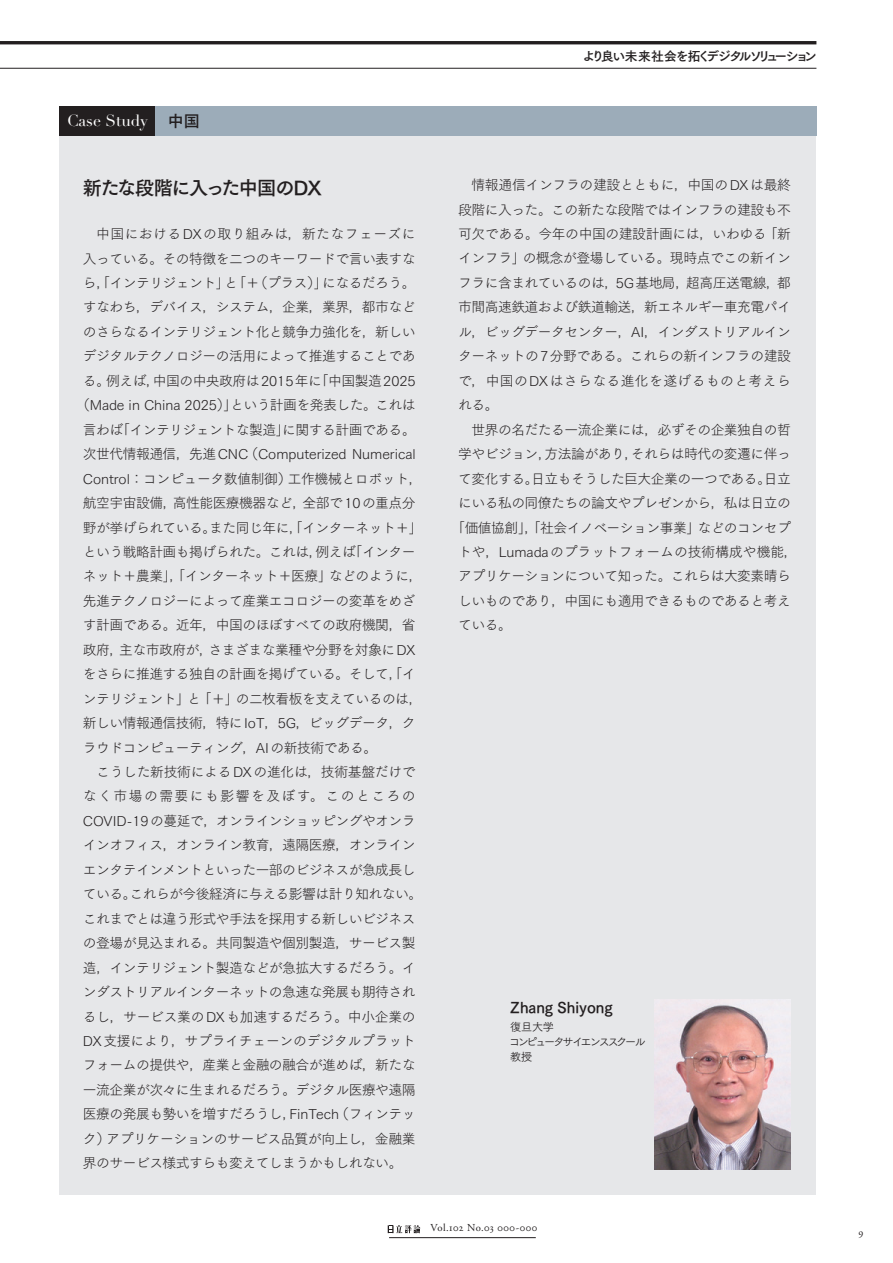
<style>
.page{position:relative;width:893px;height:1263px;background:#fff}
.page>*{position:absolute;margin:0;border:0;box-sizing:border-box;transform-origin:0 0}
.t1{font:19.2px "Tsuku Go Pro B";letter-spacing:-.075em;color:#231f20}
.t2{font:15.9px "Didot LT Std";color:#fff}
.t3{font:15.9px "Tsuku Go Pro B";color:#231f20}
.t4{font:14.85px "Tsuku Go Pro B";color:#231f20;scale:.95 1}
.t5{font:13.8px/24.5px "Tsuku Go Pro L";letter-spacing:-.04em;color:#231f20;text-align:justify}
.t6{font:13.8px "Tsuku Go Pro L";letter-spacing:-.02em;color:#231f20}
.t7{font:13.8px "Tsuku Go Pro L";color:#231f20}
.t8{font:13.8px "Tsuku Go Pro L";letter-spacing:-.005em;color:#231f20}
.t9{font:13.8px "Tsuku Go Pro L";letter-spacing:-.015em;color:#231f20}
.t10{font:13.8px "Tsuku Go Pro L";letter-spacing:.03em;color:#231f20}
.t11{font:13.8px "Tsuku Go Pro L";letter-spacing:.105em;color:#231f20}
.t12{font:12.75px "Tsuku Go Pro B";letter-spacing:-.13em;color:#231f20}
.t13{font:11.1px/14.9px "Tsuku Go Pro R";letter-spacing:-.18em;color:#231f20}
.t14{font:10.65px "Adobe Garamond Pro";letter-spacing:.045em;color:#231f20}
</style>
<div class="page">
<div style="left:60px;top:106px;width:756px;height:1088px;background:#e6e7e9"></div>
<hr style="left:0;top:41px;width:816px;height:3px;background:#231f20">
<hr style="left:0;top:68px;width:816px;height:1px;background:#231f20">
<svg style="left:388px;top:1225px;width:32px;height:8px"></svg>
<hr style="left:389px;top:1237px;width:147px;height:1px;background:#231f20">
<img style="left:655px;top:1000px;width:136px;height:170px">
<div style="left:155px;top:106px;width:661px;height:30px;background:#9cacb9"></div>
<div style="left:60px;top:106px;width:95px;height:30px;background:#231f20"></div>
<p class="t2" style="left:67px;top:111px;width:82px">Case Study</p>
<p class="t3" style="left:168px;top:107px;width:33px">中国</p>
<h1 class="t1" style="left:83px;top:171px;width:241px">新たな段階に入った中国のDX</h1>
<p class="t10" style="left:96px;top:223px;width:321px">中国におけるDXの取り組みは，新たなフェーズに</p>
<p class="t5" style="left:83px;top:245px;width:334px">入っている。その特徴を二つのキーワードで言い表すな</p>
<p class="t5" style="left:83px;top:269px;width:334px">ら，「インテリジェント」と「＋（プラス）」になるだろう。</p>
<p class="t5" style="left:83px;top:294px;width:334px">すなわち，デバイス，システム，企業，業界，都市など</p>
<p class="t5" style="left:83px;top:318px;width:334px">のさらなるインテリジェント化と競争力強化を，新しい</p>
<p class="t5" style="left:83px;top:342px;width:334px">デジタルテクノロジーの活用によって推進することであ</p>
<p class="t5" style="left:83px;top:367px;width:334px">る。例えば，中国の中央政府は2015年に「中国製造2025</p>
<p class="t6" style="left:76px;top:394px;width:341px">（Made in China 2025）」という計画を発表した。これは</p>
<p class="t5" style="left:83px;top:416px;width:334px">言わば「インテリジェントな製造」に関する計画である。</p>
<p class="t7" style="left:83px;top:443px;width:334px">次世代情報通信，先進CNC（Computerized Numerical</p>
<p class="t5" style="left:83px;top:465px;width:341px">Control：コンピュータ数値制御）工作機械とロボット，</p>
<p class="t5" style="left:83px;top:489px;width:334px">航空宇宙設備，高性能医療機器など，全部で10の重点分</p>
<p class="t5" style="left:83px;top:514px;width:341px">野が挙げられている。また同じ年に，「インターネット＋」</p>
<p class="t5" style="left:83px;top:538px;width:334px">という戦略計画も掲げられた。これは，例えば「インター</p>
<p class="t5" style="left:83px;top:562px;width:341px">ネット＋農業」，「インターネット＋医療」などのように，</p>
<p class="t5" style="left:83px;top:587px;width:334px">先進テクノロジーによって産業エコロジーの変革をめざ</p>
<p class="t5" style="left:83px;top:611px;width:334px">す計画である。近年，中国のほぼすべての政府機関，省</p>
<p class="t5" style="left:83px;top:636px;width:334px">政府，主な市政府が，さまざまな業種や分野を対象にDX</p>
<p class="t5" style="left:83px;top:660px;width:334px">をさらに推進する独自の計画を掲げている。そして，「イ</p>
<p class="t5" style="left:83px;top:685px;width:341px">ンテリジェント」と「＋」の二枚看板を支えているのは，</p>
<p class="t5" style="left:83px;top:709px;width:334px">新しい情報通信技術，特にIoT，5G，ビッグデータ，ク</p>
<p class="t5" style="left:83px;top:734px;width:296px">ラウドコンピューティング，AIの新技術である。</p>
<p class="t6" style="left:96px;top:760px;width:321px">こうした新技術によるDXの進化は，技術基盤だけで</p>
<p class="t11" style="left:83px;top:785px;width:334px">なく市場の需要にも影響を及ぼす。このところの</p>
<p class="t5" style="left:83px;top:807px;width:334px">COVID-19の蔓延で，オンラインショッピングやオンラ</p>
<p class="t5" style="left:83px;top:831px;width:334px">インオフィス，オンライン教育，遠隔医療，オンライン</p>
<p class="t5" style="left:83px;top:856px;width:334px">エンタテインメントといった一部のビジネスが急成長し</p>
<p class="t5" style="left:83px;top:880px;width:341px">ている。これらが今後経済に与える影響は計り知れない。</p>
<p class="t5" style="left:83px;top:905px;width:334px">これまでとは違う形式や手法を採用する新しいビジネス</p>
<p class="t5" style="left:83px;top:929px;width:334px">の登場が見込まれる。共同製造や個別製造，サービス製</p>
<p class="t5" style="left:83px;top:954px;width:334px">造，インテリジェント製造などが急拡大するだろう。イ</p>
<p class="t5" style="left:83px;top:978px;width:334px">ンダストリアルインターネットの急速な発展も期待され</p>
<p class="t6" style="left:83px;top:1005px;width:334px">るし，サービス業のDXも加速するだろう。中小企業の</p>
<p class="t9" style="left:83px;top:1029px;width:334px">DX支援により，サプライチェーンのデジタルプラット</p>
<p class="t5" style="left:83px;top:1051px;width:334px">フォームの提供や，産業と金融の融合が進めば，新たな</p>
<p class="t5" style="left:83px;top:1076px;width:334px">一流企業が次々に生まれるだろう。デジタル医療や遠隔</p>
<p class="t5" style="left:83px;top:1100px;width:334px">医療の発展も勢いを増すだろうし，FinTech（フィンテッ</p>
<p class="t5" style="left:83px;top:1125px;width:334px">ク）アプリケーションのサービス品質が向上し，金融業</p>
<p class="t5" style="left:83px;top:1149px;width:321px">界のサービス様式すらも変えてしまうかもしれない。</p>
<p class="t12" style="left:582px;top:45px;width:236px">より良い未来社会を拓くデジタルソリューション</p>
<p class="t5" style="left:458px;top:171px;width:334px;text-indent:13px">情報通信インフラの建設とともに，中国のDXは最終段階に入った。この新たな段階ではインフラの建設も不可欠である。今年の中国の建設計画には，いわゆる「新インフラ」の概念が登場している。現時点でこの新インフラに含まれているのは，5G基地局，超高圧送電線，都市間高速鉄道および鉄道輸送，新エネルギー車充電パイル，ビッグデータセンター，AI，インダストリアルインターネットの7分野である。これらの新インフラの建設で，中国のDXはさらなる進化を遂げるものと考えられる。</p>
<p class="t5" style="left:471px;top:416px;width:321px">世界の名だたる一流企業には，必ずその企業独自の哲</p>
<p class="t5" style="left:458px;top:440px;width:334px">学やビジョン，方法論があり，それらは時代の変遷に伴っ</p>
<p class="t5" style="left:458px;top:465px;width:334px">て変化する。日立もそうした巨大企業の一つである。日立</p>
<p class="t5" style="left:458px;top:489px;width:334px">にいる私の同僚たちの論文やプレゼンから，私は日立の</p>
<p class="t5" style="left:451px;top:514px;width:341px">「価値協創」，「社会イノベーション事業」などのコンセプ</p>
<p class="t8" style="left:458px;top:540px;width:341px">トや，Lumadaのプラットフォームの技術構成や機能，</p>
<p class="t5" style="left:458px;top:563px;width:334px">アプリケーションについて知った。これらは大変素晴ら</p>
<p class="t5" style="left:458px;top:587px;width:334px">しいものであり，中国にも適用できるものであると考え</p>
<p class="t5" style="left:458px;top:611px;width:55px">ている。</p>
<p class="t4" style="left:510px;top:994px;width:109px">Zhang Shiyong</p>
<p class="t13" style="left:509px;top:1018px;width:138px">復旦大学<br>コンピュータサイエンススクール教授</p>
<p class="t14" style="left:431px;top:1221px;width:108px">Vol.102 No.03 000-000</p>
<p class="t14" style="left:858px;top:1226px;width:7px">9</p>
</div>
